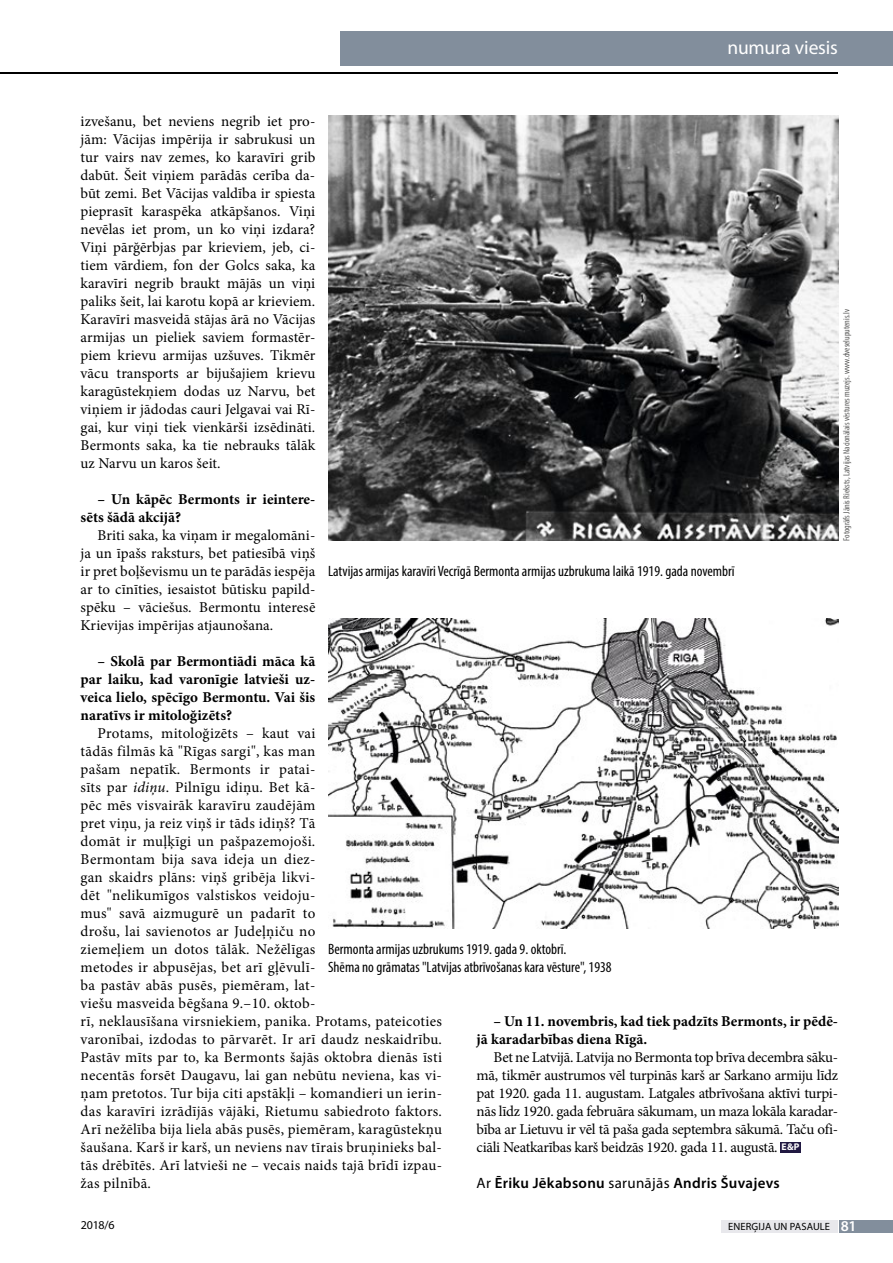
<style>
.page{position:relative;width:893px;height:1263px;background:#fff}
.page>*{position:absolute;margin:0;border:0;box-sizing:border-box;transform-origin:0 0}
.t1{font:19.5px "Myriad Pro";letter-spacing:-.01em;color:#fff}
.t2{font:15px/18px "Minion Pro";letter-spacing:.015em;color:#000;text-align:justify}
.t3{font:700 15px/18px "Minion Pro";color:#000}
.t4{font:condensed 15px/18px "Myriad Pro";color:#000}
.t5{font:600 15px "Myriad Pro";letter-spacing:.02em;color:#000}
.t6{font:12px "Myriad Pro";color:#000}
.t7{font:10.5px "Myriad Pro";letter-spacing:.01em;color:#000}
.t8{font:condensed 9px "Myriad Pro";color:#5a5a59}
.s1{font-style:italic}
.s2{font-family:"Myriad Pro";font-weight:700;font-size:9.75px;color:#fff}
.s3{font-weight:400}
.s4{font-weight:600;font-size:15px;color:#fff}
</style>
<div class="page">
<div style="left:780px;top:1142px;width:21px;height:10px;background:#211942"></div>
<img style="left:328px;top:116px;width:510px;height:425px">
<img style="left:328px;top:618px;width:510px;height:310px">
<div style="left:839px;top:1220px;width:54px;height:13px;background:#828e9c"></div>
<div style="left:721px;top:1220px;width:117px;height:13px;background:#e8e8ec"></div>
<div style="left:340px;top:31px;width:553px;height:34px;background:#828e9c"></div>
<hr style="left:0;top:72px;width:838px;height:2px;background:#000">
<h1 class="t1" style="left:727px;top:35px;width:112px">numura viesis</h1>
<p class="t2" style="left:81px;top:112px;width:236px">izvešanu, bet neviens negrib iet pro&shy;jām: Vācijas impērija ir sabrukusi un tur vairs nav zemes, ko karavīri grib dabūt. Šeit viņiem parādās cerība da&shy;būt zemi. Bet Vācijas valdība ir spiesta pieprasīt karaspēka atkāpšanos. Viņi nevēlas iet prom, un ko viņi izdara?<br>Viņi pārğērbjas par krieviem, jeb, ci&shy;tiem vārdiem, fon der Golcs saka, ka karavīri negrib braukt mājās un viņi paliks šeit, lai karotu kopā ar krieviem.<br>Karavīri masveidā stājas ārā no Vācijas armijas un pieliek saviem formastēr&shy;piem krievu armijas uzšuves. Tikmēr vācu transports ar bijušajiem krievu karagūstekņiem dodas uz Narvu, bet viņiem ir jādodas cauri Jelgavai vai Rī&shy;gai, kur viņi tiek vienkārši izsēdināti.<br>Bermonts saka, ka tie nebrauks tālāk uz Narvu un karos šeit.</p>
<p class="t3" style="left:81px;top:490px;width:236px;text-indent:17px">– Un kāpēc Bermonts ir ieintere&shy;sēts šādā akcijā?</p>
<p class="t2" style="left:81px;top:526px;width:236px;text-indent:17px">Briti saka, ka viņam ir megalomāni&shy;ja un īpašs raksturs, bet patiesībā viņš ir pret boļševismu un te parādās iespēja ar to cīnīties, iesaistot būtisku papild&shy;spēku – vāciešus. Bermontu interesē Krievijas impērijas atjaunošana.</p>
<p class="t3" style="left:81px;top:652px;width:236px;text-align:justify;text-indent:17px">– Skolā par Bermontiādi māca kā par laiku, kad varonīgie latvieši uz&shy;veica lielo, spēcīgo Bermontu. Vai šis naratīvs ir mitoloğizēts?</p>
<p class="t2" style="left:81px;top:724px;width:363px;text-align:left;text-indent:17px">Protams, mitoloğizēts – kaut vai<br>tādās filmās kā "Rīgas sargi", kas man<br>pašam nepatīk. Bermonts ir patai-<br>sīts par <span class="s1">idiņu</span>. Pilnīgu idiņu. Bet kā-<br>pēc mēs visvairāk karavīru zaudējām<br>pret viņu, ja reiz viņš ir tāds idiņš? Tā<br>domāt ir muļķīgi un pašpazemojoši.<br>Bermontam bija sava ideja un diez-<br>gan skaidrs plāns: viņš gribēja likvi-<br>dēt "nelikumīgos valstiskos veidoju-<br>mus" savā aizmugurē un padarīt to<br>drošu, lai savienotos ar Judeļņiču no<br>ziemeļiem un dotos tālāk. Nežēlīgas<br>metodes ir abpusējas, bet arī gļēvulī-<br>ba pastāv abās pusēs, piemēram, lat-<br>viešu masveida bēgšana 9.–10. oktob-<br>rī, neklausīšana virsniekiem, panika. Protams, pateicoties varonībai, izdodas to pārvarēt. Ir arī daudz neskaidrību.<br>Pastāv mīts par to, ka Bermonts šajās oktobra dienās īsti necentās forsēt Daugavu, lai gan nebūtu neviena, kas vi&shy;ņam pretotos. Tur bija citi apstākļi – komandieri un ierin&shy;das karavīri izrādījās vājāki, Rietumu sabiedroto faktors.<br>Arī nežēlība bija liela abās pusēs, piemēram, karagūstekņu šaušana. Karš ir karš, un neviens nav tīrais bruņinieks bal&shy;tās drēbītēs. Arī latvieši ne – vecais naids tajā brīdī izpau&shy;žas pilnībā.</p>
<p class="t8" style="left:841px;top:541px;width:233px;rotate:-90deg">Fotogrāfs Jānis Rieksts, Latvijas Nacionālais vēstures muzejs. www.dveseluputenis.lv</p>
<p class="t4" style="left:328px;top:562px;width:408px">Latvijas armijas karavīri Vecrīgā Bermonta armijas uzbrukuma laikā 1919. gada novembrī</p>
<p class="t4" style="left:328px;top:940px;width:285px">Bermonta armijas uzbrukums 1919. gada 9. oktobrī.<br>Shēma no grāmatas "Latvijas atbrīvošanas kara vēsture", 1938</p>
<p class="t3" style="left:477px;top:1012px;width:363px;text-indent:17px">– Un 11. novembris, kad tiek padzīts Bermonts, ir pēdē&shy;jā karadarbības diena Rīgā.</p>
<p class="t2" style="left:477px;top:1048px;width:363px;text-indent:17px">Bet ne Latvijā. Latvija no Bermonta top brīva decembra sāku&shy;mā, tikmēr austrumos vēl turpinās karš ar Sarkano armiju līdz pat 1920. gada 11. augustam. Latgales atbrīvošana aktīvi turpi&shy;nās līdz 1920. gada februāra sākumam, un maza lokāla karadar&shy;bība ar Lietuvu ir vēl tā paša gada septembra sākumā. Taču ofi&shy;ciāli Neatkarības karš beidzās 1920. gada 11. augustā. <span class="s2">E&amp;P</span></p>
<p class="t5" style="left:477px;top:1173px;width:305px"><span class="s3">Ar</span> Ēriku Jēkabsonu <span class="s3">sarunājās</span> Andris Šuvajevs</p>
<p class="t6" style="left:81px;top:1218px;width:35px">2018/6</p>
<p class="t7" style="left:728px;top:1220px;width:130px">ENERĢIJA UN PASAULE <span class="s4">81</span></p>
</div>
